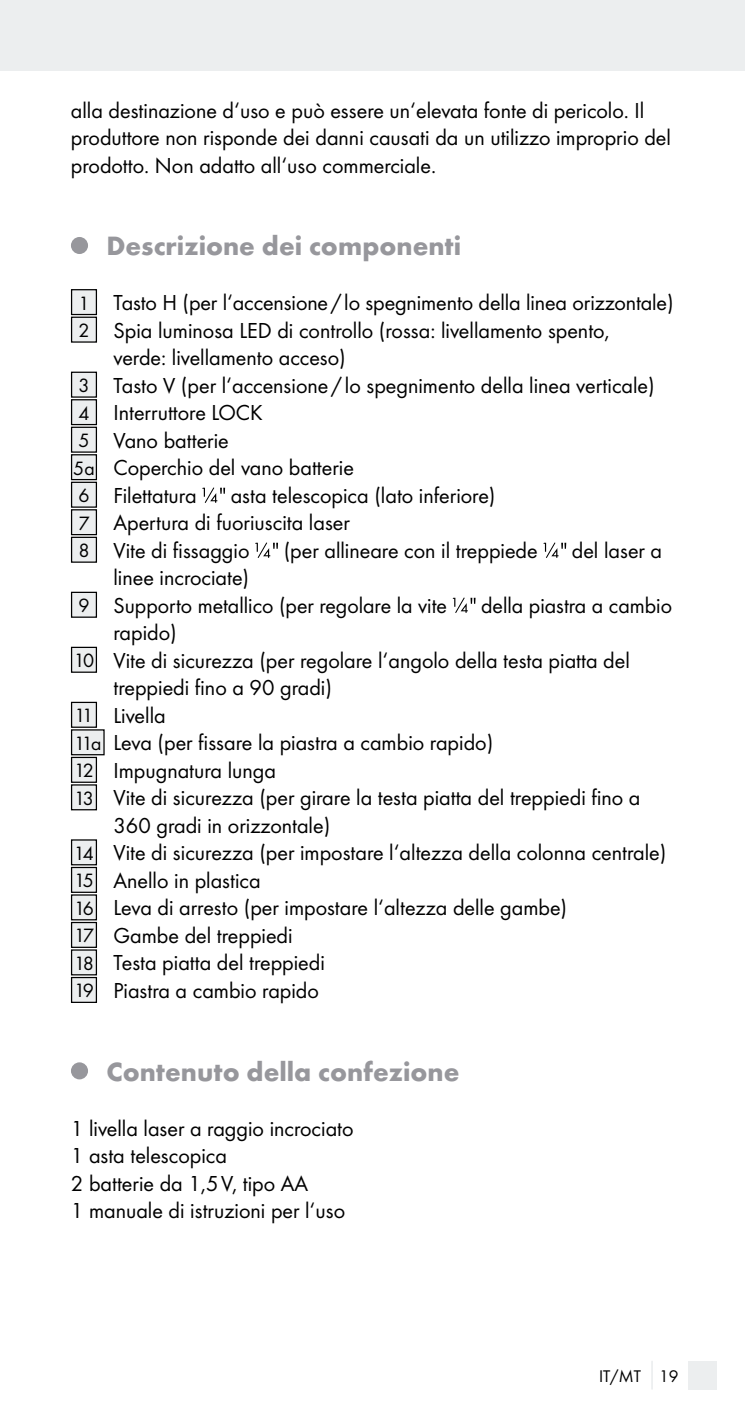
<style>
.page{position:relative;width:745px;height:1418px;background:#fff}
.page>*{position:absolute;margin:0;border:0;box-sizing:border-box;transform-origin:0 0}
.t1{font:700 27.5px "Futura";color:#97979c}
.t2{font:22.5px/27.5px "Futura Boo";color:#000}
.t3{font:17.5px "Futura Boo";color:#000}
.s1{font-size:20px}
</style>
<div class="page">
<div style="left:0;top:0;width:744px;height:71px;background:#eceeef"></div>
<div style="left:687px;top:1361px;width:29px;height:28px;background:#eceeef"></div>
<svg style="left:651px;top:1361px;width:1px;height:28px"></svg>
<div style="left:71px;top:237px;width:17px;height:17px;background:#97979c;border-radius:50%"></div>
<div style="left:71px;top:290px;width:25px;height:24px;background:#eceeef"></div>
<div style="left:71px;top:289px;width:26px;height:26px;border:1px solid #000"></div>
<div style="left:71px;top:317px;width:25px;height:25px;background:#eceeef"></div>
<div style="left:71px;top:316px;width:26px;height:27px;border:1px solid #000"></div>
<div style="left:71px;top:372px;width:25px;height:25px;background:#eceeef"></div>
<div style="left:71px;top:371px;width:26px;height:27px;border:1px solid #000"></div>
<div style="left:71px;top:400px;width:25px;height:24px;background:#eceeef"></div>
<div style="left:71px;top:399px;width:26px;height:26px;border:1px solid #000"></div>
<div style="left:71px;top:427px;width:25px;height:25px;background:#eceeef"></div>
<div style="left:71px;top:426px;width:26px;height:27px;border:1px solid #000"></div>
<div style="left:71px;top:455px;width:25px;height:24px;background:#eceeef"></div>
<div style="left:71px;top:454px;width:26px;height:26px;border:1px solid #000"></div>
<div style="left:71px;top:482px;width:25px;height:25px;background:#eceeef"></div>
<div style="left:71px;top:481px;width:26px;height:27px;border:1px solid #000"></div>
<svg style="left:202px;top:487px;width:23px;height:16px"></svg>
<div style="left:71px;top:510px;width:25px;height:24px;background:#eceeef"></div>
<div style="left:71px;top:509px;width:26px;height:26px;border:1px solid #000"></div>
<div style="left:71px;top:537px;width:25px;height:25px;background:#eceeef"></div>
<div style="left:71px;top:536px;width:26px;height:27px;border:1px solid #000"></div>
<svg style="left:255px;top:542px;width:23px;height:16px"></svg>
<svg style="left:543px;top:542px;width:23px;height:16px"></svg>
<div style="left:71px;top:592px;width:25px;height:25px;background:#eceeef"></div>
<div style="left:71px;top:591px;width:26px;height:27px;border:1px solid #000"></div>
<svg style="left:452px;top:597px;width:23px;height:16px"></svg>
<div style="left:71px;top:647px;width:25px;height:25px;background:#eceeef"></div>
<div style="left:71px;top:646px;width:26px;height:27px;border:1px solid #000"></div>
<div style="left:71px;top:702px;width:25px;height:25px;background:#eceeef"></div>
<div style="left:71px;top:701px;width:26px;height:27px;border:1px solid #000"></div>
<div style="left:71px;top:730px;width:33px;height:24px;background:#eceeef"></div>
<div style="left:71px;top:729px;width:34px;height:26px;border:1px solid #000"></div>
<div style="left:71px;top:757px;width:25px;height:25px;background:#eceeef"></div>
<div style="left:71px;top:756px;width:26px;height:27px;border:1px solid #000"></div>
<div style="left:71px;top:785px;width:25px;height:24px;background:#eceeef"></div>
<div style="left:71px;top:784px;width:26px;height:26px;border:1px solid #000"></div>
<div style="left:71px;top:840px;width:25px;height:24px;background:#eceeef"></div>
<div style="left:71px;top:839px;width:26px;height:26px;border:1px solid #000"></div>
<div style="left:71px;top:867px;width:25px;height:25px;background:#eceeef"></div>
<div style="left:71px;top:866px;width:26px;height:27px;border:1px solid #000"></div>
<div style="left:71px;top:895px;width:25px;height:24px;background:#eceeef"></div>
<div style="left:71px;top:894px;width:26px;height:26px;border:1px solid #000"></div>
<div style="left:71px;top:922px;width:25px;height:25px;background:#eceeef"></div>
<div style="left:71px;top:921px;width:26px;height:27px;border:1px solid #000"></div>
<div style="left:71px;top:950px;width:25px;height:24px;background:#eceeef"></div>
<div style="left:71px;top:949px;width:26px;height:26px;border:1px solid #000"></div>
<div style="left:71px;top:977px;width:25px;height:25px;background:#eceeef"></div>
<div style="left:71px;top:976px;width:26px;height:27px;border:1px solid #000"></div>
<div style="left:71px;top:1062px;width:17px;height:17px;background:#97979c;border-radius:50%"></div>
<p class="t2" style="left:71px;top:96px;width:601px">alla destinazione d‘uso e può essere un‘elevata fonte di pericolo. Il produttore non risponde dei danni causati da un utilizzo improprio del prodotto. Non adatto all‘uso commerciale.</p>
<p class="t1" style="left:106px;top:229px;width:356px">Descrizione dei componenti</p>
<p class="t2" style="left:78px;top:289px;width:596px"><span class="s1">1</span> Tasto H (per l‘accensione/lo spegnimento della linea orizzontale)</p>
<p class="t2" style="left:78px;top:316px;width:532px"><span class="s1">2</span> Spia luminosa LED di controllo (rossa: livellamento spento,</p>
<p class="t2" style="left:113px;top:344px;width:234px">verde: livellamento acceso)</p>
<p class="t2" style="left:78px;top:371px;width:577px"><span class="s1">3</span> Tasto V (per l‘accensione / lo spegnimento della linea verticale)</p>
<p class="t2" style="left:78px;top:399px;width:186px"><span class="s1">4</span> Interruttore LOCK</p>
<p class="t2" style="left:78px;top:426px;width:152px"><span class="s1">5</span> Vano batterie</p>
<p class="t2" style="left:73px;top:454px;width:282px"><span class="s1">5a</span> Coperchio del vano batterie</p>
<p class="t2" style="left:78px;top:481px;width:119px"><span class="s1">6</span> Filettatura</p>
<p class="t2" style="left:78px;top:481px;width:418px;text-indent:152px">asta telescopica (lato inferiore)<br><span class="s1">7</span> Apertura di fuoriuscita laser<br><span class="s1">8</span> Vite di fissaggio</p>
<p class="t2" style="left:283px;top:536px;width:255px">(per allineare con il treppiede</p>
<p class="t2" style="left:571px;top:536px;width:92px">del laser a</p>
<p class="t2" style="left:78px;top:564px;width:370px;text-indent:35px">linee incrociate)<br><span class="s1">9</span> Supporto metallico (per regolare la vite</p>
<p class="t2" style="left:481px;top:591px;width:192px">della piastra a cambio</p>
<p class="t2" style="left:113px;top:619px;width:65px">rapido)</p>
<p class="t2" style="left:74px;top:646px;width:557px"><span class="s1">10</span> Vite di sicurezza (per regolare l‘angolo della testa piatta del</p>
<p class="t2" style="left:113px;top:674px;width:220px">treppiedi fino a 90 gradi)</p>
<p class="t2" style="left:75px;top:701px;width:93px"><span class="s1">11</span> Livella</p>
<p class="t2" style="left:74px;top:729px;width:420px"><span class="s1">11a</span> Leva (per fissare la piastra a cambio rapido)</p>
<p class="t2" style="left:74px;top:756px;width:203px"><span class="s1">12</span> Impugnatura lunga</p>
<p class="t2" style="left:74px;top:784px;width:567px"><span class="s1">13</span> Vite di sicurezza (per girare la testa piatta del treppiedi fino a</p>
<p class="t2" style="left:113px;top:811px;width:218px">360 gradi in orizzontale)</p>
<p class="t2" style="left:74px;top:839px;width:593px"><span class="s1">14</span> Vite di sicurezza (per impostare l‘altezza della colonna centrale)</p>
<p class="t2" style="left:74px;top:866px;width:188px"><span class="s1">15</span> Anello in plastica</p>
<p class="t2" style="left:74px;top:894px;width:494px"><span class="s1">16</span> Leva di arresto (per impostare l‘altezza delle gambe)</p>
<p class="t2" style="left:74px;top:921px;width:220px"><span class="s1">17</span> Gambe del treppiedi</p>
<p class="t2" style="left:74px;top:949px;width:252px"><span class="s1">18</span> Testa piatta del treppiedi</p>
<p class="t2" style="left:74px;top:976px;width:246px"><span class="s1">19</span> Piastra a cambio rapido</p>
<p class="t1" style="left:106px;top:1054px;width:354px">Contenuto della confezione</p>
<p class="t2" style="left:71px;top:1114px;width:284px">1 livella laser a raggio incrociato<br>1 asta telescopica<br>2 batterie da 1,5V, tipo AA<br>1 manuale di istruzioni per l‘uso</p>
<p class="t3" style="left:598px;top:1365px;width:81px">IT/MT 19</p>
</div>
